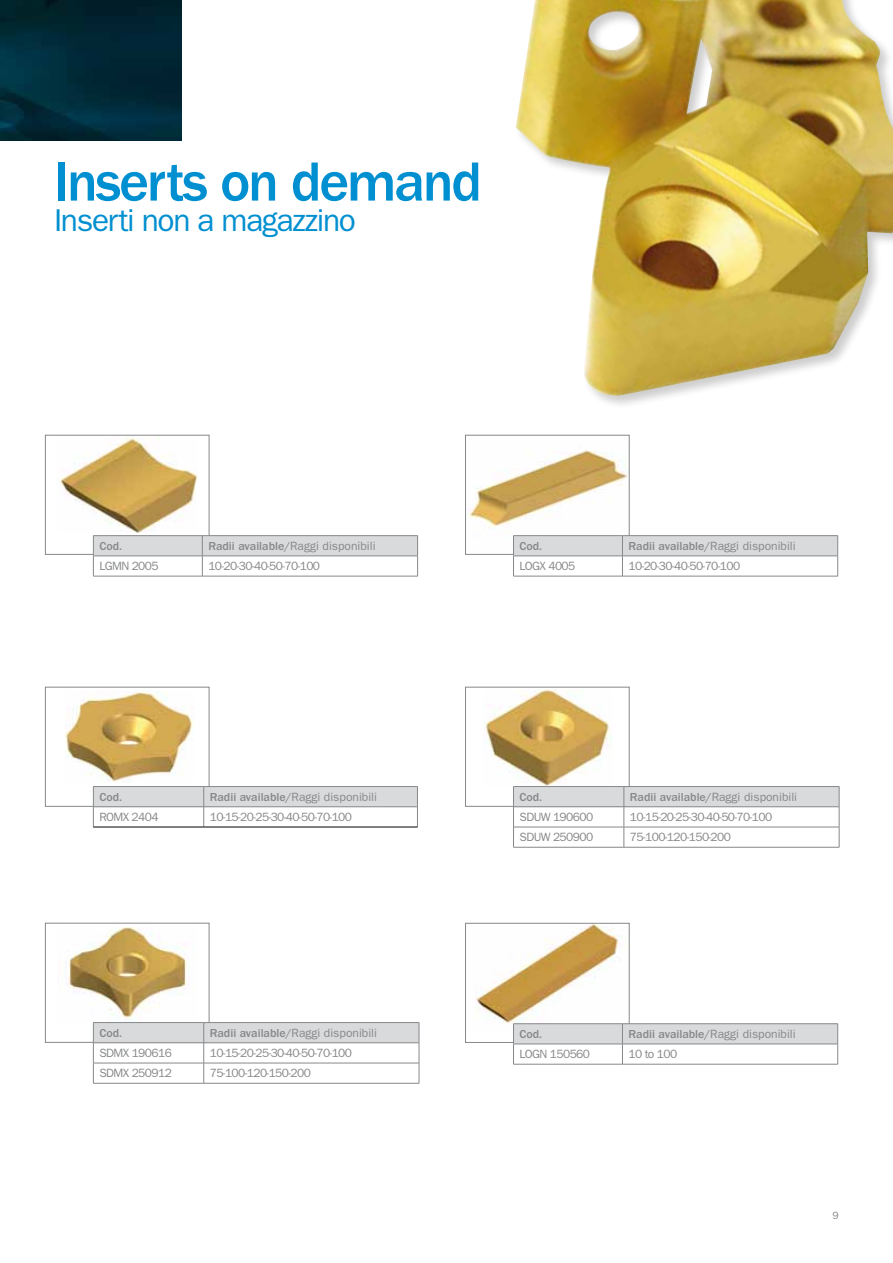
<style>
.page{position:relative;width:893px;height:1263px;background:#fff}
.page>*{position:absolute;margin:0;border:0;box-sizing:border-box;transform-origin:0 0}
.t1{font:500 57px "ITC Franklin Gothic Std";letter-spacing:-.04em;color:#008fd0}
.t2{font:31.65px "ITC Franklin Gothic Std";letter-spacing:-.04em;color:#008fd0}
.t3{font:12px "ITC Franklin Gothic Std";letter-spacing:-.05em;color:#87888a}
.t4{font:12px "ITC Franklin Gothic Std";color:#87888a}
.t5{font:500 12px "ITC Franklin Gothic Std";color:#87888a}
.t6{font:10.5px "ITC Franklin Gothic Std";color:#87888a}
.s1{font-weight:500}
</style>
<div class="page">
<img style="left:467px;top:450px;width:161px;height:79px">
<div style="left:465px;top:435px;width:165px;height:120px;border:1px solid #87888a"></div>
<img style="left:475px;top:925px;width:146px;height:98px">
<div style="left:465px;top:923px;width:165px;height:120px;border:1px solid #87888a"></div>
<div style="left:514px;top:0;width:379px;height:408px;background:#000;opacity:.2"></div>
<img style="left:516px;top:0;width:377px;height:397px">
<img style="left:66px;top:927px;width:121px;height:93px">
<img style="left:483px;top:689px;width:129px;height:97px">
<img style="left:59px;top:437px;width:139px;height:96px">
<div style="left:45px;top:435px;width:164px;height:120px;border:1px solid #87888a"></div>
<div style="left:465px;top:687px;width:165px;height:120px;border:1px solid #87888a"></div>
<div style="left:45px;top:687px;width:164px;height:120px;border:1px solid #87888a"></div>
<div style="left:45px;top:923px;width:164px;height:120px;border:1px solid #87888a"></div>
<svg style="left:513px;top:786px;width:327px;height:61px"></svg>
<hr style="left:513px;top:847px;width:111px;height:1px;background:#87888a">
<hr style="left:624px;top:847px;width:215px;height:1px;background:#87888a">
<svg style="left:93px;top:1022px;width:327px;height:61px"></svg>
<hr style="left:93px;top:1083px;width:111px;height:1px;background:#87888a">
<hr style="left:204px;top:1083px;width:215px;height:1px;background:#87888a">
<svg style="left:93px;top:786px;width:325px;height:41px"></svg>
<hr style="left:93px;top:827px;width:111px;height:1px;background:#000">
<hr style="left:204px;top:827px;width:214px;height:1px;background:#000">
<hr style="left:93px;top:535px;width:109px;height:1px;background:#87888a">
<hr style="left:202px;top:535px;width:216px;height:1px;background:#87888a">
<svg style="left:93px;top:536px;width:325px;height:40px"></svg>
<hr style="left:93px;top:576px;width:109px;height:1px;background:#87888a">
<hr style="left:202px;top:576px;width:216px;height:1px;background:#87888a">
<hr style="left:513px;top:535px;width:109px;height:1px;background:#87888a">
<hr style="left:622px;top:535px;width:216px;height:1px;background:#87888a">
<svg style="left:513px;top:536px;width:325px;height:40px"></svg>
<hr style="left:513px;top:576px;width:109px;height:1px;background:#87888a">
<hr style="left:622px;top:576px;width:216px;height:1px;background:#87888a">
<hr style="left:513px;top:1023px;width:109px;height:1px;background:#87888a">
<hr style="left:622px;top:1023px;width:216px;height:1px;background:#87888a">
<svg style="left:513px;top:1024px;width:325px;height:40px"></svg>
<hr style="left:513px;top:1064px;width:109px;height:1px;background:#87888a">
<hr style="left:622px;top:1064px;width:216px;height:1px;background:#87888a">
<img style="left:65px;top:691px;width:128px;height:91px">
<img style="left:0;top:0;width:182px;height:141px">
<h1 class="t1" style="left:54px;top:150px;width:430px">Inserts on demand</h1>
<h2 class="t2" style="left:54px;top:202px;width:303px">Inserti non a magazzino</h2>
<p class="t5" style="left:99px;top:539px;width:24px">Cod.</p>
<p class="t4" style="left:208px;top:539px;width:169px"><span class="s1">Radii available/</span>Raggi disponibili</p>
<p class="t3" style="left:99px;top:559px;width:61px">LGMN 2005</p>
<p class="t3" style="left:208px;top:559px;width:113px">10-20-30-40-50-70-100</p>
<p class="t5" style="left:519px;top:539px;width:24px">Cod.</p>
<p class="t4" style="left:628px;top:539px;width:169px"><span class="s1">Radii available/</span>Raggi disponibili</p>
<p class="t3" style="left:519px;top:559px;width:57px">LOGX 4005</p>
<p class="t3" style="left:628px;top:559px;width:113px">10-20-30-40-50-70-100</p>
<p class="t5" style="left:99px;top:790px;width:24px">Cod.</p>
<p class="t4" style="left:210px;top:790px;width:169px"><span class="s1">Radii available/</span>Raggi disponibili</p>
<p class="t3" style="left:99px;top:810px;width:61px">ROMX 2404</p>
<p class="t3" style="left:210px;top:810px;width:144px">10-15-20-25-30-40-50-70-100</p>
<p class="t5" style="left:519px;top:790px;width:24px">Cod.</p>
<p class="t4" style="left:630px;top:790px;width:169px"><span class="s1">Radii available/</span>Raggi disponibili</p>
<p class="t3" style="left:519px;top:810px;width:75px">SDUW 190600</p>
<p class="t3" style="left:630px;top:810px;width:144px">10-15-20-25-30-40-50-70-100</p>
<p class="t3" style="left:519px;top:830px;width:75px">SDUW 250900</p>
<p class="t3" style="left:630px;top:830px;width:103px">75-100-120-150-200</p>
<p class="t5" style="left:99px;top:1026px;width:24px">Cod.</p>
<p class="t4" style="left:210px;top:1026px;width:169px"><span class="s1">Radii available/</span>Raggi disponibili</p>
<p class="t3" style="left:99px;top:1046px;width:74px">SDMX 190616</p>
<p class="t3" style="left:210px;top:1046px;width:144px">10-15-20-25-30-40-50-70-100</p>
<p class="t3" style="left:99px;top:1066px;width:74px">SDMX 250912</p>
<p class="t3" style="left:210px;top:1066px;width:103px">75-100-120-150-200</p>
<p class="t5" style="left:519px;top:1027px;width:24px">Cod.</p>
<p class="t4" style="left:628px;top:1027px;width:169px"><span class="s1">Radii available/</span>Raggi disponibili</p>
<p class="t3" style="left:519px;top:1047px;width:72px">LOGN 150560</p>
<p class="t3" style="left:628px;top:1047px;width:50px">10 to 100</p>
<p class="t6" style="left:832px;top:1209px;width:8px">9</p>
</div>
